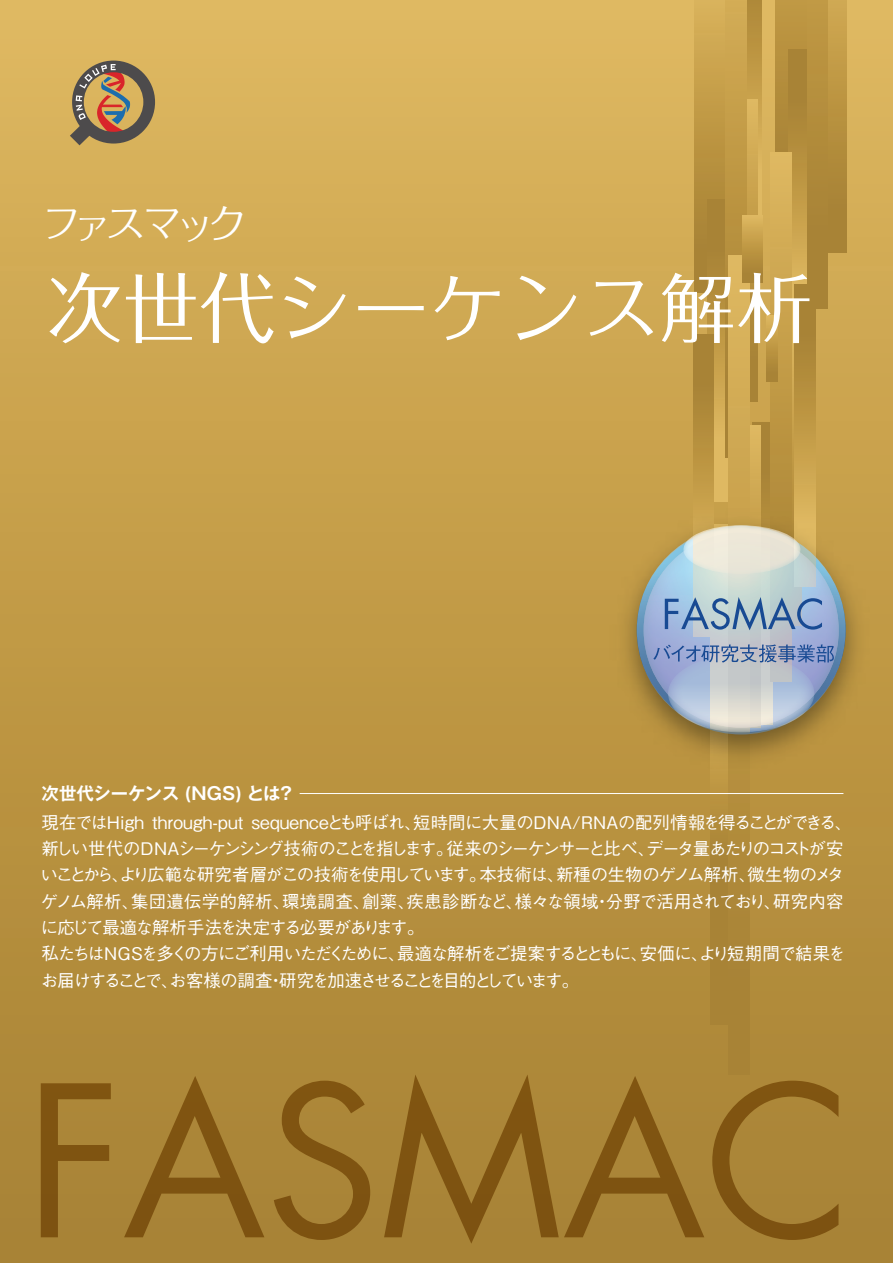
<style>
.page{position:relative;width:893px;height:1263px;background:#fff}
.page>*{position:absolute;margin:0;border:0;box-sizing:border-box;transform-origin:0 0}
.t1{font:76.65px "Folk Pro";color:#fff}
.t2{font:40.5px "Folk Pro";letter-spacing:-.195em;color:#fff}
.t3{font:500 17.4px/26.4px "Gothic BBB Pro";letter-spacing:-.065em;color:#fff}
.t4{font:700 17.4px "Gothic MB101 Pro De";color:#fff}
</style>
<div class="page">
<div style="left:0;top:0;width:893px;height:1263px;background:linear-gradient(to bottom,#deb75e,#a57f31)"></div>
<svg style="left:41px;top:1083px;width:70px;height:154px;background:#987127"></svg>
<svg style="left:124px;top:1076px;width:140px;height:161px;background:#9f782d"></svg>
<svg style="left:274px;top:1081px;width:96px;height:159px;background:#9b732a"></svg>
<svg style="left:384px;top:1074px;width:320px;height:170px;background:#9e772d"></svg>
<svg style="left:712px;top:1081px;width:126px;height:159px;background:#9f782d"></svg>
<svg style="left:776px;top:0;width:31px;height:153px;background:#b6903e"></svg>
<div style="left:826px;top:0;width:21px;height:252px;background:linear-gradient(to bottom,#cea64f,#a27d31)"></div>
<svg style="left:789px;top:50px;width:18px;height:273px;background:#bc9543"></svg>
<svg style="left:746px;top:0;width:15px;height:216px;background:#c39c48"></svg>
<div style="left:807px;top:0;width:21px;height:309px;background:linear-gradient(to bottom,#be9743,#a37f33)"></div>
<div style="left:694px;top:0;width:43px;height:292px;background:linear-gradient(to bottom,#d7af57,#a17c30)"></div>
<svg style="left:746px;top:100px;width:11px;height:302px;background:#c39c49"></svg>
<svg style="left:707px;top:199px;width:21px;height:302px;background:#be9846"></svg>
<svg style="left:726px;top:0;width:20px;height:458px;background:#c39c48"></svg>
<svg style="left:791px;top:323px;width:4px;height:181px"></svg>
<svg style="left:752px;top:422px;width:18px;height:82px"></svg>
<svg style="left:770px;top:153px;width:21px;height:351px;background:#c8a14c"></svg>
<div style="left:739px;top:425px;width:21px;height:302px;background:#d4ad57"></div>
<svg style="left:710px;top:777px;width:19px;height:248px;background:#ac8638"></svg>
<svg style="left:693px;top:334px;width:21px;height:170px;background:#b38d3c"></svg>
<svg style="left:795px;top:284px;width:20px;height:220px;background:#b99341"></svg>
<svg style="left:729px;top:255px;width:20px;height:820px;background:#bd9746"></svg>
<div style="left:742px;top:216px;width:21px;height:66px;background:linear-gradient(to bottom,#dcb55c,#a27d30)"></div>
<svg style="left:766px;top:315px;width:11px;height:67px"></svg>
<img style="left:605px;top:504px;width:273px;height:273px">
<svg style="left:637px;top:525px;width:209px;height:208px;background:#adb3b0"></svg>
<svg style="left:70px;top:61px;width:85px;height:84px;background:#9d815a"></svg>
<hr style="left:300px;top:793px;width:543px;height:1px;background:#fff">
<h2 class="t2" style="left:41px;top:189px;width:208px">ファスマック</h2>
<h1 class="t1" style="left:46px;top:243px;width:769px">次世代シーケンス解析</h1>
<p class="t4" style="left:42px;top:779px;width:255px">次世代シーケンス (NGS) とは？</p>
<p class="t3" style="left:41px;top:807px;width:813px">現在ではHigh through-put sequenceとも呼ばれ、短時間に大量のDNA/RNAの配列情報を得ることができる、新しい世代のDNAシーケンシング技術のことを指します。従来のシーケンサーと比べ、データ量あたりのコストが安いことから、より広範な研究者層がこの技術を使用しています。本技術は、新種の生物のゲノム解析、微生物のメタゲノム解析、集団遺伝学的解析、環境調査、創薬、疾患診断など、様々な領域・分野で活用されており、研究内容に応じて最適な解析手法を決定する必要があります。<br>私たちはNGSを多くの方にご利用いただくために、最適な解析をご提案するとともに、安価に、より短期間で結果をお届けすることで、お客様の調査・研究を加速させることを目的としています。</p>
</div>
